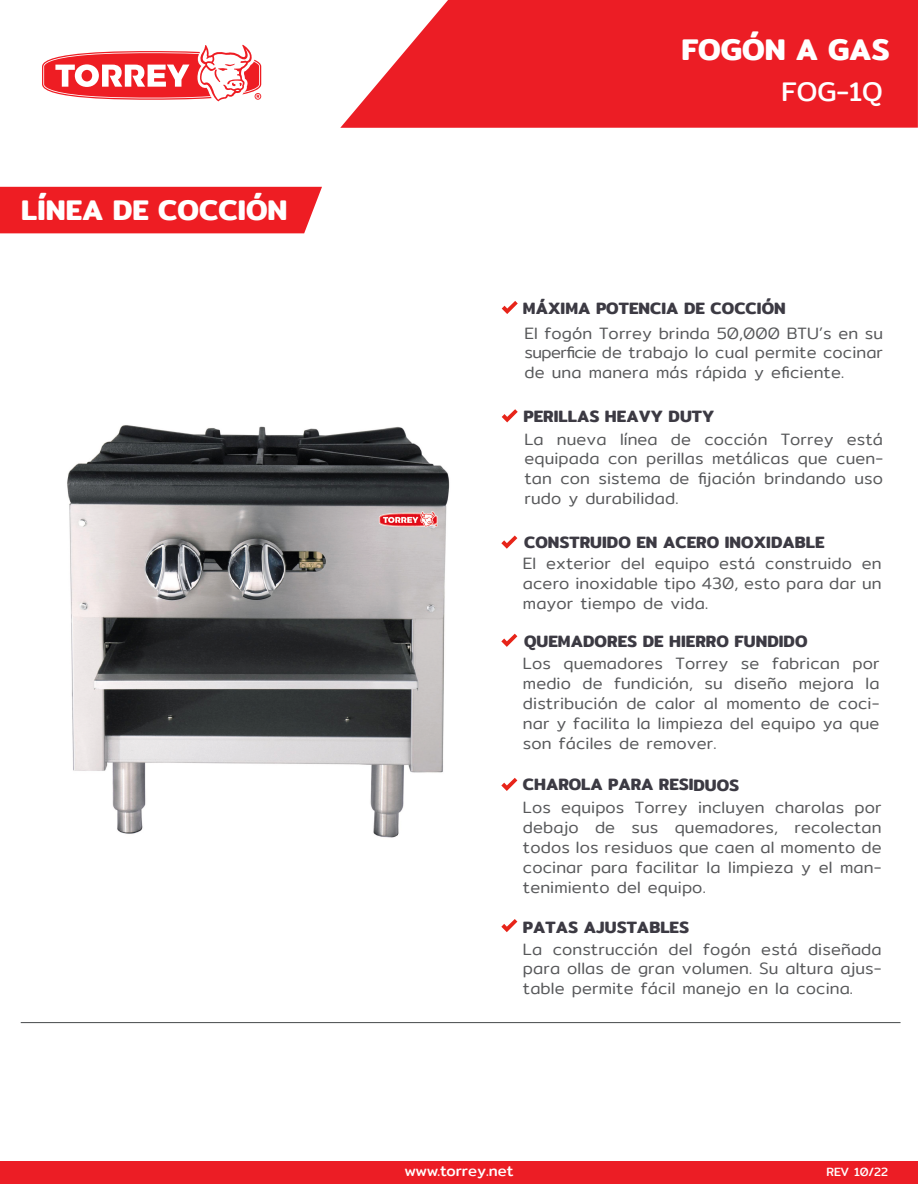
<style>
.page{position:relative;width:918px;height:1188px;background:#fff}
.page>*{position:absolute;margin:0;border:0;box-sizing:border-box;transform-origin:0 0}
.t1{font:600 30px "Mitr";color:#fff}
.t2{font:600 28.5px "Mitr";color:#fff}
.t3{font:27px "Mitr";color:#fff}
.t4{font:300 16.5px/19.8px "Mitr";letter-spacing:.005em;color:#57585a;text-align:justify}
.t5{font:600 16.5px "Mitr";letter-spacing:.005em;color:#3c3a43}
.t6{font:15px "Mitr";color:#fff}
.t7{font:12px "Mitr";color:#fff}
</style>
<div class="page">
<div style="left:0;top:1161px;width:918px;height:23px;background:#ec1d25"></div>
<img style="left:67px;top:425px;width:383px;height:413px">
<svg style="left:340px;top:0;width:578px;height:128px;background:#ed323a"></svg>
<div style="left:0;top:187px;width:322px;height:46px;background:#ee1d23"></div>
<svg style="left:42px;top:44px;width:220px;height:58px"></svg>
<hr style="left:21px;top:1022px;width:880px;height:1px;background:#46494b">
<svg style="left:502px;top:409px;width:16px;height:13px"></svg>
<svg style="left:502px;top:301px;width:16px;height:13px"></svg>
<svg style="left:501px;top:536px;width:16px;height:13px"></svg>
<svg style="left:501px;top:634px;width:16px;height:13px"></svg>
<svg style="left:501px;top:919px;width:16px;height:13px"></svg>
<svg style="left:501px;top:778px;width:16px;height:13px"></svg>
<h2 class="t2" style="left:21px;top:189px;width:268px">LÍNEA DE COCCIÓN</h2>
<h1 class="t1" style="left:681px;top:27px;width:210px">FOGÓN A GAS</h1>
<h3 class="t3" style="left:782px;top:72px;width:103px">FOG-1Q</h3>
<p class="t5" style="left:523px;top:296px;width:264px">MÁXIMA POTENCIA DE COCCIÓN</p>
<p class="t4" style="left:524px;top:323px;width:360px">El fogón Torrey brinda 50,000 BTU’s en su superficie de trabajo lo cual permite cocinar de una manera más rápida y eficiente.</p>
<p class="t5" style="left:524px;top:404px;width:192px">PERILLAS HEAVY DUTY</p>
<p class="t4" style="left:524px;top:429px;width:360px">La nueva línea de cocción Torrey está equipada con perillas metálicas que cuen&shy;tan con sistema de fijación brindando uso rudo y durabilidad.</p>
<p class="t5" style="left:524px;top:530px;width:302px">CONSTRUIDO EN ACERO INOXIDABLE</p>
<p class="t4" style="left:523px;top:554px;width:360px">El exterior del equipo está construido en acero inoxidable tipo 430, esto para dar un mayor tiempo de vida.</p>
<p class="t5" style="left:524px;top:629px;width:285px">QUEMADORES DE HIERRO FUNDIDO</p>
<p class="t4" style="left:523px;top:654px;width:358px">Los quemadores Torrey se fabrican por medio de fundición, su diseño mejora la distribución de calor al momento de coci&shy;nar y facilita la limpieza del equipo ya que son fáciles de remover.</p>
<p class="t5" style="left:523px;top:772px;width:218px">CHAROLA PARA RESIDUOS</p>
<p class="t4" style="left:523px;top:798px;width:360px">Los equipos Torrey incluyen charolas por debajo de sus quemadores, recolectan todos los residuos que caen al momento de cocinar para facilitar la limpieza y el man&shy;tenimiento del equipo.</p>
<p class="t5" style="left:523px;top:915px;width:168px">PATAS AJUSTABLES</p>
<p class="t4" style="left:523px;top:939px;width:360px">La construcción del fogón está diseñada para ollas de gran volumen. Su altura ajus&shy;table permite fácil manejo en la cocina.</p>
<p class="t6" style="left:404px;top:1160px;width:111px">www.torrey.net</p>
<p class="t7" style="left:826px;top:1163px;width:63px">REV 10/22</p>
</div>
